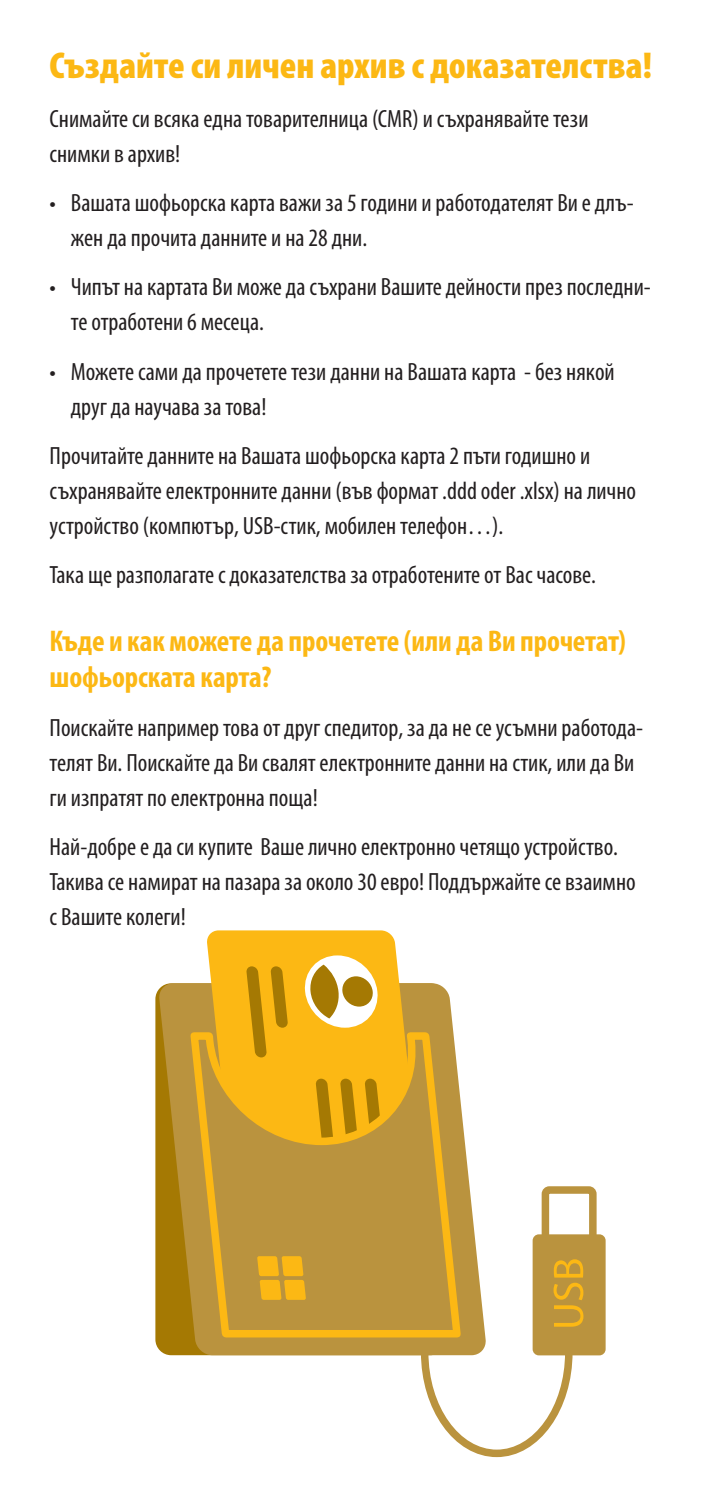
<style>
.page{position:relative;width:709px;height:1489px;background:#fff}
.page>*{position:absolute;margin:0;border:0;box-sizing:border-box;transform-origin:0 0}
.t1{font:900 condensed 37.5px "Myriad Pro";color:#fcb814}
.t2{font:700 condensed 30px/35px "Myriad Pro";letter-spacing:-.005em;color:#fcb814}
.t3{font:condensed 25px/35px "Myriad Pro";color:#231f20}
</style>
<div class="page">
<div style="left:541px;top:1186px;width:55px;height:86px;border:8px solid #ba933e;border-radius:4px"></div>
<svg style="left:155px;top:983px;width:331px;height:373px"></svg>
<svg style="left:206px;top:930px;width:210px;height:98px;background:#f6bc31"></svg>
<svg style="left:301px;top:955px;width:80px;height:72px"></svg>
<svg style="left:246px;top:966px;width:42px;height:62px;background:#cd960a"></svg>
<svg style="left:186px;top:1028px;width:279px;height:313px;background:#cd9d31"></svg>
<div style="left:532px;top:1234px;width:73px;height:121px;background:#ba933e;border-radius:6px"></div>
<svg style="left:553px;top:1259px;width:30px;height:67px"></svg>
<svg style="left:417px;top:1344px;width:159px;height:114px"></svg>
<h1 class="t1" style="left:50px;top:41px;width:604px">Създайте си личен архив с доказателства!</h1>
<p class="t3" style="left:50px;top:101px;width:540px">Снимайте си всяка една товарителница (CMR) и съхранявайте тези снимки в архив!</p>
<p class="t3" style="left:71px;top:185px;width:564px;text-indent:-21px">• Вашата шофьорска карта важи за 5 години и работодателят Ви е длъ&shy;жен да прочита данните и на 28 дни.</p>
<p class="t3" style="left:71px;top:269px;width:581px;text-indent:-21px">• Чипът на картата Ви може да съхрани Вашите дейности през последни&shy;те отработени 6 месеца.</p>
<p class="t3" style="left:71px;top:353px;width:545px;text-indent:-21px">• Можете сами да прочетете тези данни на Вашата карта - без някой друг да научава за това!</p>
<p class="t3" style="left:50px;top:438px;width:588px">Прочитайте данните на Вашата шофьорска карта 2 пъти годишно и съхранявайте електронните данни (във формат .ddd oder .xlsx) на лично устройство (компютър, USB-стик, мобилен телефон…).</p>
<p class="t3" style="left:50px;top:557px;width:548px">Така ще разполагате с доказателства за отработените от Вас часове.</p>
<p class="t2" style="left:50px;top:623px;width:578px">Къде и как можете да прочетете (или да Ви прочетат) шофьорската карта?</p>
<p class="t3" style="left:50px;top:709px;width:595px">Поискайте например това от друг спедитор, за да не се усъмни работода&shy;телят Ви. Поискайте да Ви свалят електронните данни на стик, или да Ви ги изпратят по електронна поща!</p>
<p class="t3" style="left:50px;top:828px;width:587px">Най-добре е да си купите Ваше лично електронно четящо устройство.<br>Такива се намират на пазара за около 30 евро! Поддържайте се взаимно с Вашите колеги!</p>
</div>
